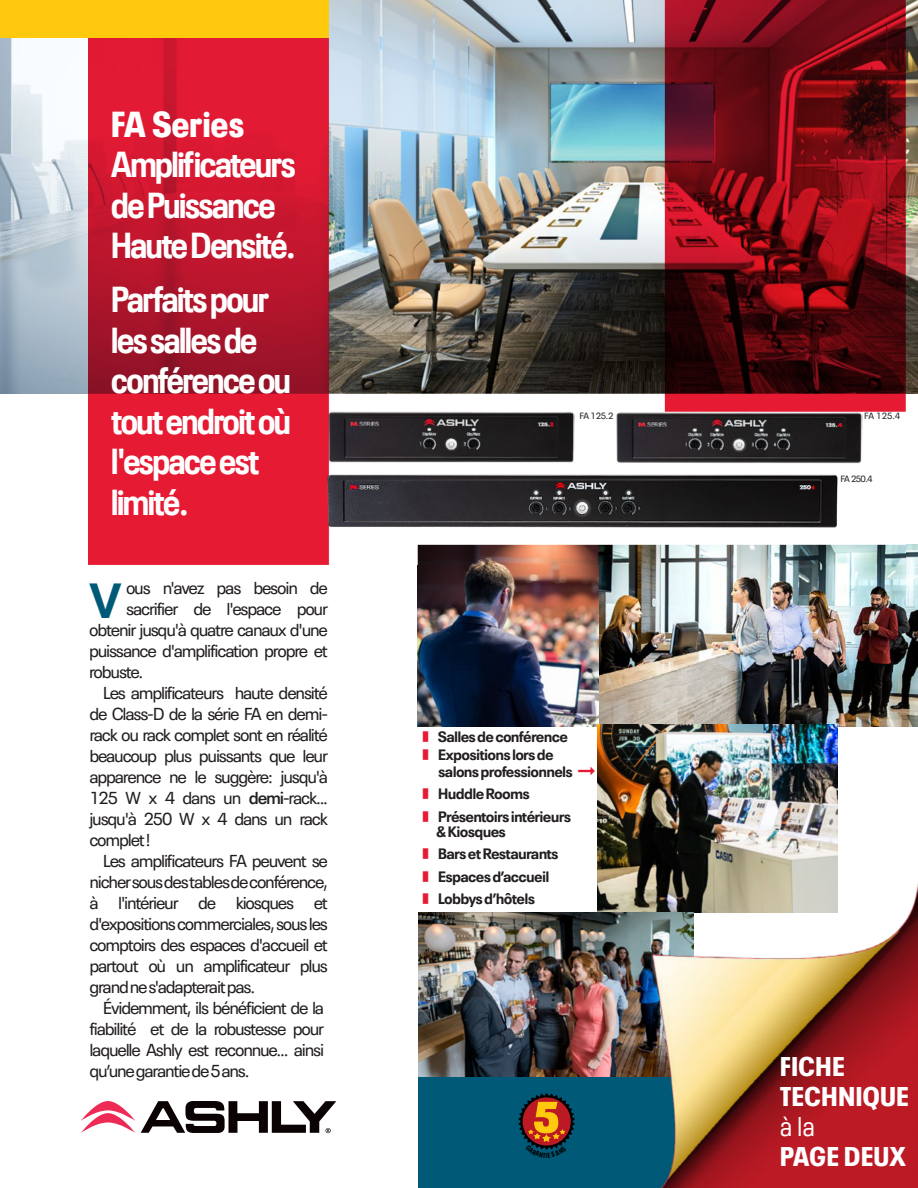
<style>
.page{position:relative;width:918px;height:1188px;background:#fff}
.page>*{position:absolute;margin:0;border:0;box-sizing:border-box;transform-origin:0 0}
.t1{font:700 49.05px "Neue Plak Text";color:#005977}
.t2{font:700 condensed 36px/40.5px "Neue Plak";letter-spacing:-.04em;color:#fff}
.t3{font:900 condensed 36px "Neue Plak";letter-spacing:.01em;color:#fff}
.t4{font:900 condensed 27px/30px "Neue Plak";letter-spacing:.025em;color:#fff}
.t5{font:condensed 27px "Neue Plak";color:#fff}
.t6{font:17.25px "Neue Plak Text";letter-spacing:-.07em;color:#231f20}
.t7{font:700 15px/22.5px "Neue Plak Text";letter-spacing:-.05em;color:#231f20}
.t8{font:9px "Neue Plak Text";letter-spacing:-.045em;color:#231f20}
.s1{font-weight:600}
.s2{font-family:"MS UI Gothic";font-weight:400;color:#e71a33}
.s3{font-family:"MS UI Gothic";font-weight:400;font-size:19.5px;color:#e71a33}
</style>
<div class="page">
<img style="left:418px;top:544px;width:500px;height:182px">
<svg style="left:81px;top:1101px;width:54px;height:32px"></svg>
<svg style="left:141px;top:1101px;width:195px;height:32px"></svg>
<img style="left:0;top:38px;width:88px;height:355px">
<img style="left:906px;top:0;width:12px;height:393px">
<div style="left:418px;top:1068px;width:484px;height:120px;background:#005977"></div>
<img style="left:598px;top:725px;width:239px;height:188px">
<img style="left:418px;top:913px;width:232px;height:164px">
<img style="left:650px;top:876px;width:268px;height:312px">
<img style="left:88px;top:0;width:818px;height:564px">
<div style="left:0;top:0;width:329px;height:38px;background:#ffc90d"></div>
<img style="left:326px;top:469px;width:513px;height:63px">
<svg style="left:518px;top:1093px;width:57px;height:57px"></svg>
<h2 class="t3" style="left:111px;top:109px;width:134px">FA Series</h2>
<h2 class="t2" style="left:111px;top:147px;width:186px">Amplificateurs de Puissance<br>Haute Densité.</h2>
<h2 class="t2" style="left:111px;top:282px;width:181px">Parfaits pour les salles de conférence ou tout endroit où l'espace est limité.</h2>
<p class="t8" style="left:579px;top:412px;width:36px">FA 125.2</p>
<p class="t8" style="left:864px;top:412px;width:38px">FA 125.4</p>
<p class="t8" style="left:841px;top:475px;width:34px">FA 250.4</p>
<p class="t6" style="left:126px;top:581px;width:204px">ous n'avez pas besoin de</p>
<p class="t6" style="left:126px;top:602px;width:204px">sacrifier de l'espace pour</p>
<p class="t6" style="left:89px;top:623px;width:240px">obtenir jusqu'à quatre canaux d'une</p>
<p class="t6" style="left:89px;top:644px;width:240px">puissance d'amplification propre et</p>
<p class="t6" style="left:89px;top:665px;width:56px">robuste.</p>
<p class="t6" style="left:103px;top:686px;width:227px">Les amplificateurs haute densité</p>
<p class="t6" style="left:89px;top:707px;width:240px">de Class-D de la série FA en demi-</p>
<p class="t6" style="left:89px;top:728px;width:240px">rack ou rack complet sont en réalité</p>
<p class="t6" style="left:89px;top:749px;width:240px">beaucoup plus puissants que leur</p>
<p class="t6" style="left:89px;top:770px;width:240px">apparence ne le suggère: jusqu'à</p>
<p class="t6" style="left:89px;top:791px;width:240px">125 W x 4 dans un <span class="s1">demi</span>-rack...</p>
<p class="t6" style="left:89px;top:812px;width:240px">jusqu'à 250 W x 4 dans un rack</p>
<p class="t6" style="left:89px;top:833px;width:63px">complet !</p>
<p class="t6" style="left:103px;top:854px;width:227px">Les amplificateurs FA peuvent se</p>
<p class="t6" style="left:89px;top:875px;width:240px">nicher sous des tables de conférence,</p>
<p class="t6" style="left:89px;top:896px;width:240px">à l'intérieur de kiosques et</p>
<p class="t6" style="left:89px;top:917px;width:240px">d'expositions commerciales, sous les</p>
<p class="t6" style="left:89px;top:938px;width:240px">comptoirs des espaces d'accueil et</p>
<p class="t6" style="left:89px;top:959px;width:240px">partout où un amplificateur plus</p>
<p class="t6" style="left:89px;top:980px;width:167px">grand ne s'adapterait pas.</p>
<p class="t6" style="left:103px;top:1001px;width:223px">Évidemment, ils bénéficient de la</p>
<p class="t6" style="left:89px;top:1022px;width:236px">fiabilité et de la robustesse pour</p>
<p class="t6" style="left:89px;top:1043px;width:236px">laquelle Ashly est reconnue... ainsi</p>
<p class="t6" style="left:89px;top:1064px;width:162px">qu’une garantie de 5 ans.</p>
<h3 class="t4" style="left:780px;top:1053px;width:130px">FICHE<br>TECHNIQUE</h3>
<h3 class="t5" style="left:780px;top:1115px;width:36px">à la</h3>
<h3 class="t4" style="left:780px;top:1143px;width:127px">PAGE DEUX</h3>
<h1 class="t1" style="left:89px;top:580px;width:34px">V</h1>
<p class="t7" style="left:418px;top:729px;width:151px;line-height:18px"><span class="s2">❚</span> Salles de conférence <span class="s2">❚</span> Expositions lors de</p>
<p class="t7" style="left:418px;top:762px;width:180px;text-indent:20px">salons professionnels <span class="s3">➞ </span><span class="s2">❚</span> Huddle Rooms<br><span class="s2">❚</span> Présentoirs intérieurs</p>
<p class="t7" style="left:418px;top:822px;width:142px;text-indent:18px">&amp; Kiosques<br><span class="s2">❚</span> Bars et Restaurants <span class="s2">❚</span> Espaces d’accueil <span class="s2">❚</span> Lobbys d’hôtels</p>
</div>
